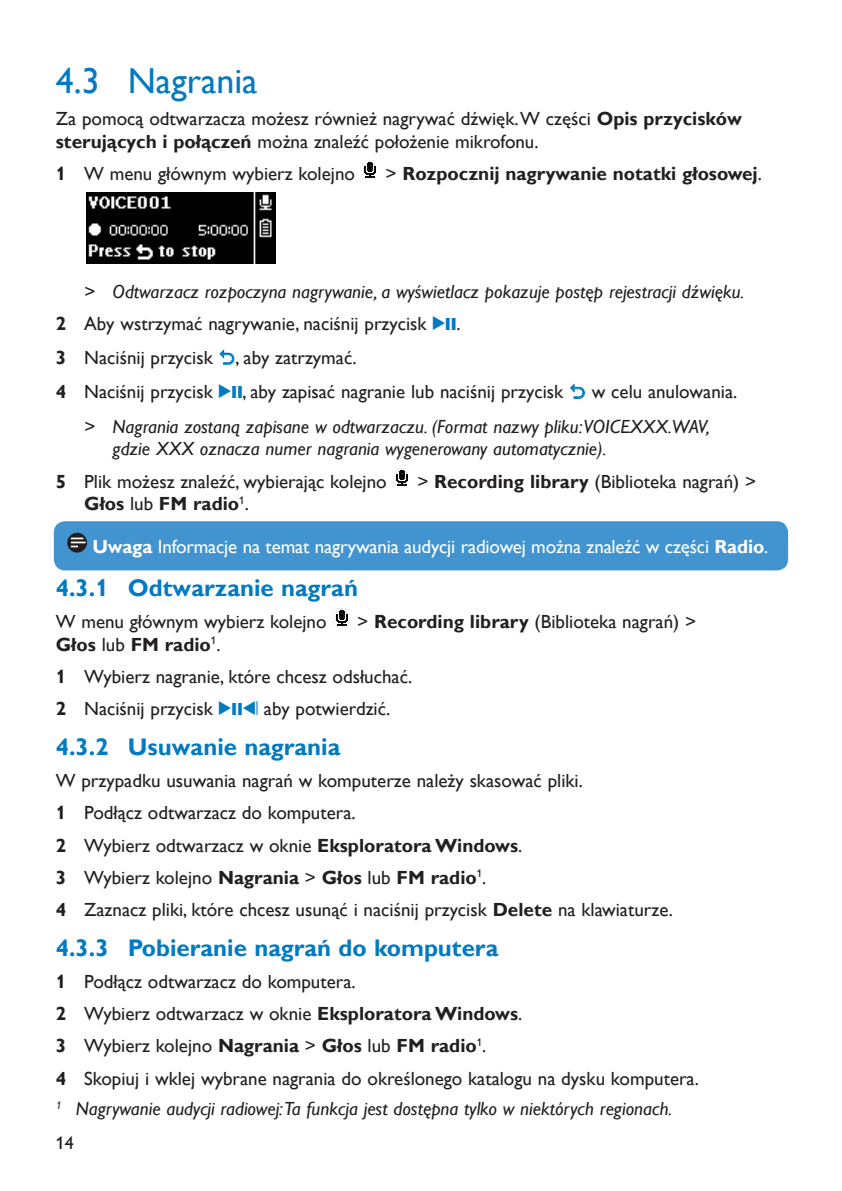
<style>
.page{position:relative;width:842px;height:1191px;background:#fff}
.page>*{position:absolute;margin:0;border:0;box-sizing:border-box;transform-origin:0 0}
.t1{font:36px "Gill Sans Alt One WGL";color:#007ac2}
.t2{font:700 24px "Gill Sans Alt One WGL";color:#007ac2}
.t3{font:19px/32.2px "Gill Sans Alt One WGL";color:#231f20}
.t4{font:italic 19px/32.2px "Gill Sans Alt One WGL";color:#231f20}
.t5{font:19px "Gill Sans Alt One WGL";letter-spacing:-.01em;color:#fff}
.t6{font:700 19px "Gill Sans Alt One WGL";color:#231f20}
.t7{font:18px "Gill Sans Alt One WGL";color:#231f20}
.s1{font-weight:700}
.s2{font-weight:400}
.s3{font-weight:700;font-style:normal}
.s4{font-style:normal}
.s5{font-family:"Audio Four 4";font-style:normal;color:#007ac2}
.s6{font-family:"Audio Four 4";color:#007ac2}
</style>
<div class="page">
<img style="left:332px;top:609px;width:16px;height:19px">
<img style="left:361px;top:161px;width:15px;height:19px">
<img style="left:86px;top:193px;width:189px;height:71px">
<img style="left:392px;top:468px;width:16px;height:19px">
<div style="left:54px;top:521px;width:734px;height:49px;background:#4194d0;border-radius:11px"></div>
<svg style="left:67px;top:533px;width:20px;height:19px"></svg>
<svg style="left:71px;top:537px;width:15px;height:10px"></svg>
<svg style="left:219px;top:349px;width:16px;height:16px"></svg>
<svg style="left:570px;top:383px;width:15px;height:16px"></svg>
<h1 class="t1" style="left:56px;top:56px;width:203px">4.3 Nagrania</h1>
<p class="t3" style="left:56px;top:107px;width:688px;line-height:22.8px">Za pomocą odtwarzacza możesz również nagrywać dźwięk. W części <span class="s1">Opis przycisków sterujących i połączeń</span> można znaleźć położenie mikrofonu.</p>
<p class="t3" style="left:56px;top:157px;width:301px"><span class="s1">1</span> W menu głównym wybierz kolejno</p>
<p class="t6" style="left:386px;top:160px;width:378px"><span class="s2">&gt;</span> Rozpocznij nagrywanie notatki głosowej<span class="s2">.</span></p>
<p class="t4" style="left:56px;top:275px;width:690px;text-indent:28px">&gt; Odtwarzacz rozpoczyna nagrywanie, a wyświetlacz pokazuje postęp rejestracji dźwięku.<br><span class="s3">2</span> <span class="s4">Aby wstrzymać nagrywanie, naciśnij przycisk</span> <span class="s5">2;</span><span class="s4">.</span></p>
<p class="t3" style="left:56px;top:340px;width:509px;line-height:34.2px"><span class="s1">3</span> Naciśnij przycisk , aby zatrzymać.<br><span class="s1">4</span> Naciśnij przycisk <span class="s6">2;</span>, aby zapisać nagranie lub naciśnij przycisk</p>
<p class="t3" style="left:592px;top:376px;width:147px">w celu anulowania.</p>
<p class="t4" style="left:113px;top:414px;width:599px;line-height:22.8px;text-indent:-28px">&gt; Nagrania zostaną zapisane w odtwarzaczu. (Format nazwy pliku:VOICEXXX.WAV, gdzie XXX oznacza numer nagrania wygenerowany automatycznie).</p>
<p class="t3" style="left:56px;top:465px;width:332px"><span class="s1">5</span> Plik możesz znaleźć, wybierając kolejno</p>
<p class="t3" style="left:417px;top:465px;width:340px">&gt; <span class="s1">Recording library</span> (Biblioteka nagrań) &gt;</p>
<p class="t6" style="left:84px;top:491px;width:166px">Głos <span class="s2">lub</span> FM radio<sup>1</sup><span class="s2">.</span></p>
<p class="t5" style="left:93px;top:533px;width:677px"><span class="s1">Uwaga</span> Informacje na temat nagrywania audycji radiowej można znaleźć w części <span class="s1">Radio</span>.</p>
<p class="t2" style="left:56px;top:571px;width:304px">4.3.1 Odtwarzanie nagrań</p>
<p class="t3" style="left:56px;top:605px;width:272px">W menu głównym wybierz kolejno</p>
<p class="t3" style="left:357px;top:605px;width:340px">&gt; <span class="s1">Recording library</span> (Biblioteka nagrań) &gt;</p>
<p class="t3" style="left:56px;top:628px;width:358px"><span class="s1">Głos</span> lub <span class="s1">FM radio</span><sup>1</sup>.<br><span class="s1">1</span> Wybierz nagranie, które chcesz odsłuchać.<br><span class="s1">2</span> Naciśnij przycisk <span class="s6">2;,</span> aby potwierdzić.</p>
<p class="t2" style="left:56px;top:730px;width:286px">4.3.2 Usuwanie nagrania</p>
<p class="t3" style="left:56px;top:764px;width:619px">W przypadku usuwania nagrań w komputerze należy skasować pliki.<br><span class="s1">1</span> Podłącz odtwarzacz do komputera.<br><span class="s1">2</span> Wybierz odtwarzacz w oknie <span class="s1">Eksploratora Windows</span>.<br><span class="s1">3</span> Wybierz kolejno <span class="s1">Nagrania</span> &gt; <span class="s1">Głos</span> lub <span class="s1">FM radio</span><sup>1</sup>.<br><span class="s1">4</span> Zaznacz pliki, które chcesz usunąć i naciśnij przycisk <span class="s1">Delete</span> na klawiaturze.</p>
<p class="t2" style="left:56px;top:931px;width:444px">4.3.3 Pobieranie nagrań do komputera</p>
<p class="t3" style="left:56px;top:965px;width:644px"><span class="s1">1</span> Podłącz odtwarzacz do komputera.<br><span class="s1">2</span> Wybierz odtwarzacz w oknie <span class="s1">Eksploratora Windows</span>.<br><span class="s1">3</span> Wybierz kolejno <span class="s1">Nagrania</span> &gt; <span class="s1">Głos</span> lub <span class="s1">FM radio</span><sup>1</sup>.<br><span class="s1">4</span> Skopiuj i wklej wybrane nagrania do określonego katalogu na dysku komputera.</p>
<p class="t4" style="left:56px;top:1092px;width:618px"><sup>1</sup> Nagrywanie audycji radiowej:Ta funkcja jest dostępna tylko w niektórych regionach.</p>
<p class="t7" style="left:56px;top:1131px;width:19px">14</p>
</div>
